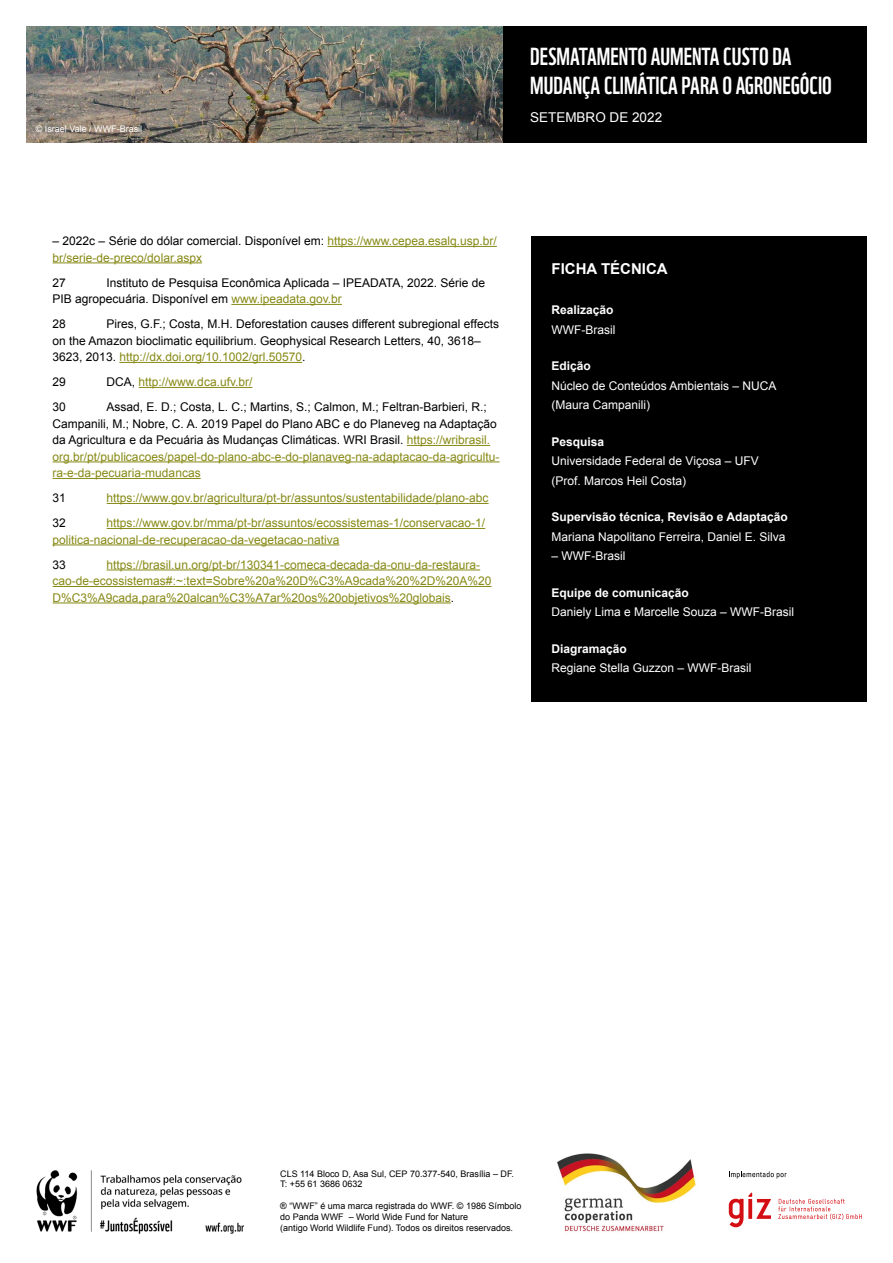
<style>
.page{position:relative;width:893px;height:1263px;background:#fff}
.page>*{position:absolute;margin:0;border:0;box-sizing:border-box;transform-origin:0 0}
.t1{font:24px/28.8px "WWF";color:#fff}
.t2{font:700 15px "Arial";color:#fff}
.t3{font:13.5px "Arial";color:#fff}
.t4{font:12px/16.5px "Arial";color:#000}
.t5{font:12px/16.5px "Arial";color:#868914}
.t6{font:12px/19.5px "Arial";color:#fff}
.t7{font:700 12px "Arial";color:#fff}
.t8{font:9px/10.8px "Arial";color:#000}
.t9{font:9px "Arial";color:#fff}
.s1{color:#000}
.s2{color:#868914}
</style>
<div class="page">
<img style="left:26px;top:26px;width:477px;height:116px">
<div style="left:503px;top:26px;width:364px;height:116px;background:#000"></div>
<img style="left:557px;top:1153px;width:139px;height:79px">
<img style="left:36px;top:1170px;width:208px;height:64px">
<div style="left:531px;top:236px;width:336px;height:466px;background:#000"></div>
<svg style="left:729px;top:1193px;width:42px;height:34px"></svg>
<svg style="left:778px;top:1199px;width:84px;height:21px"></svg>
<svg style="left:729px;top:1171px;width:58px;height:7px"></svg>
<hr style="left:327px;top:246px;width:170px;height:1px;background:#868914">
<hr style="left:53px;top:262px;width:149px;height:1px;background:#868914">
<hr style="left:231px;top:304px;width:111px;height:1px;background:#868914">
<hr style="left:119px;top:362px;width:183px;height:1px;background:#868914">
<hr style="left:139px;top:387px;width:113px;height:1px;background:#868914">
<hr style="left:407px;top:445px;width:83px;height:1px;background:#868914">
<hr style="left:53px;top:461px;width:447px;height:1px;background:#868914">
<hr style="left:53px;top:478px;width:148px;height:1px;background:#868914">
<hr style="left:107px;top:503px;width:382px;height:1px;background:#868914">
<hr style="left:107px;top:528px;width:378px;height:1px;background:#868914">
<hr style="left:53px;top:544px;width:286px;height:1px;background:#868914">
<hr style="left:107px;top:569px;width:373px;height:1px;background:#868914">
<hr style="left:53px;top:586px;width:439px;height:1px;background:#868914">
<hr style="left:53px;top:602px;width:398px;height:1px;background:#868914">
<p class="t9" style="left:36px;top:123px;width:108px">© Israel Vale / WWF-Brasil</p>
<h1 class="t1" style="left:530px;top:40px;width:303px">DESMATAMENTO AUMENTA CUSTO DA<br>MUDANÇA CLIMÁTICA PARA O AGRONEGÓCIO</h1>
<p class="t3" style="left:530px;top:109px;width:134px">SETEMBRO DE 2022</p>
<p class="t5" style="left:53px;top:233px;width:446px"><span class="s1">– 2022c – Série do dólar comercial. Disponível em:</span> https://www.cepea.esalq.usp.br/ br/serie-de-preco/dolar.aspx</p>
<p class="t4" style="left:53px;top:274px;width:15px">27</p>
<p class="t4" style="left:53px;top:274px;width:434px;text-indent:54px">Instituto de Pesquisa Econômica Aplicada – IPEADATA, 2022. Série de<br>PIB agropecuária. Disponível em <span class="s2">www.ipeadata.gov.br</span></p>
<p class="t4" style="left:53px;top:316px;width:15px">28</p>
<p class="t4" style="left:53px;top:316px;width:448px;text-indent:54px">Pires, G.F.; Costa, M.H. Deforestation causes different subregional effects on the Amazon bioclimatic equilibrium. Geophysical Research Letters, 40, 3618–<br>3623, 2013. <span class="s2">http://dx.doi.org/10.1002/grl.50570</span>.</p>
<p class="t4" style="left:53px;top:374px;width:15px">29</p>
<p class="t5" style="left:107px;top:374px;width:147px"><span class="s1">DCA,</span> http://www.dca.ufv.br/</p>
<p class="t4" style="left:53px;top:399px;width:15px">30</p>
<p class="t4" style="left:53px;top:399px;width:448px;text-indent:54px">Assad, E. D.; Costa, L. C.; Martins, S.; Calmon, M.; Feltran-Barbieri, R.; Campanili, M.; Nobre, C. A. 2019 Papel do Plano ABC e do Planeveg na Adaptação da Agricultura e da Pecuária às Mudanças Climáticas. WRI Brasil. <span class="s2">https://wribrasil. org.br/pt/publicacoes/papel-do-plano-abc-e-do-planaveg-na-adaptacao-da-agricultu&shy;ra-e-da-pecuaria-mudancas</span></p>
<p class="t4" style="left:53px;top:490px;width:15px">31</p>
<p class="t5" style="left:107px;top:490px;width:383px">https://www.gov.br/agricultura/pt-br/assuntos/sustentabilidade/plano-abc</p>
<p class="t4" style="left:53px;top:515px;width:15px">32</p>
<p class="t5" style="left:53px;top:515px;width:434px;text-indent:54px">https://www.gov.br/mma/pt-br/assuntos/ecossistemas-1/conservacao-1/ politica-nacional-de-recuperacao-da-vegetacao-nativa</p>
<p class="t4" style="left:53px;top:556px;width:15px">33</p>
<p class="t5" style="left:53px;top:556px;width:440px;text-indent:54px">https://brasil.un.org/pt-br/130341-comeca-decada-da-onu-da-restaura&shy;cao-de-ecossistemas#:~:text=Sobre%20a%20D%C3%A9cada%20%2D%20A%20<br>D%C3%A9cada,para%20alcan%C3%A7ar%20os%20objetivos%20globais<span class="s1">.</span></p>
<p class="t2" style="left:552px;top:258px;width:118px">FICHA TÉCNICA</p>
<p class="t7" style="left:552px;top:302px;width:64px">Realização</p>
<p class="t6" style="left:552px;top:320px;width:65px">WWF-Brasil</p>
<p class="t7" style="left:552px;top:358px;width:41px">Edição</p>
<p class="t6" style="left:552px;top:376px;width:226px">Núcleo de Conteúdos Ambientais – NUCA (Maura Campanili)</p>
<p class="t7" style="left:552px;top:433px;width:54px">Pesquisa</p>
<p class="t6" style="left:552px;top:451px;width:209px">Universidade Federal de Viçosa – UFV (Prof. Marcos Heil Costa)</p>
<p class="t7" style="left:552px;top:509px;width:238px">Supervisão técnica, Revisão e Adaptação</p>
<p class="t6" style="left:552px;top:527px;width:236px">Mariana Napolitano Ferreira, Daniel E. Silva</p>
<p class="t6" style="left:552px;top:546px;width:75px">– WWF-Brasil</p>
<p class="t7" style="left:552px;top:584px;width:139px">Equipe de comunicação</p>
<p class="t6" style="left:552px;top:602px;width:244px">Daniely Lima e Marcelle Souza – WWF-Brasil</p>
<p class="t7" style="left:552px;top:640px;width:77px">Diagramação</p>
<p class="t6" style="left:552px;top:658px;width:202px">Regiane Stella Guzzon – WWF-Brasil</p>
<p class="t8" style="left:280px;top:1168px;width:235px">CLS 114 Bloco D, Asa Sul, CEP 70.377-540, Brasília – DF.<br>T: +55 61 3686 0632</p>
<p class="t8" style="left:280px;top:1200px;width:243px">® “WWF” é uma marca registrada do WWF. © 1986 Símbolo do Panda WWF – World Wide Fund for Nature<br>(antigo World Wildlife Fund). Todos os direitos reservados.</p>
</div>
